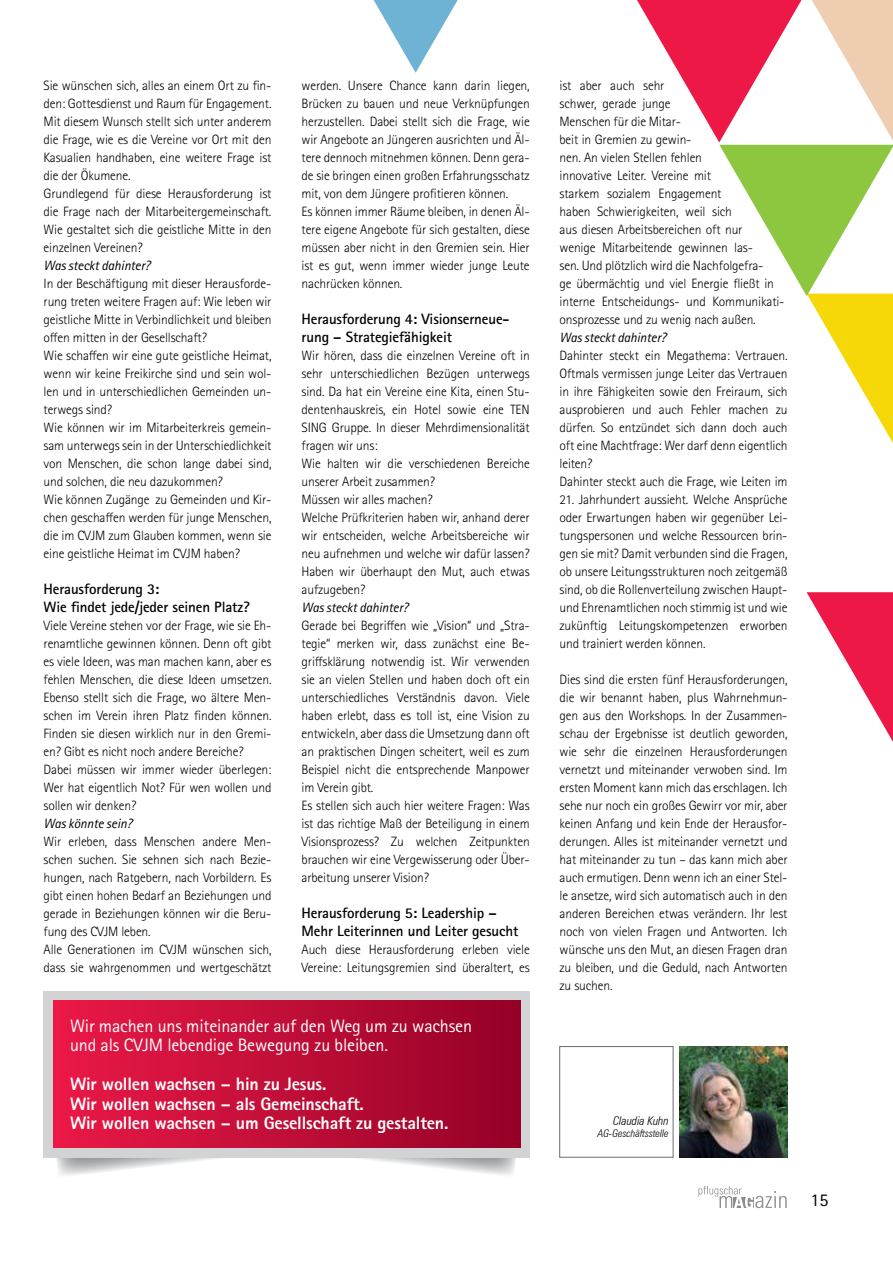
<style>
.page{position:relative;width:893px;height:1263px;background:#fff}
.page>*{position:absolute;margin:0;border:0;box-sizing:border-box;transform-origin:0 0}
.t1{font:800 18px/19.5px "Rotis Sans Serif Std";letter-spacing:-.01em;color:#fff}
.t2{font:18px/19.5px "Rotis Sans Serif Std";letter-spacing:-.01em;color:#fff}
.t3{font:18px "Rotis Sans Serif Std";color:#000}
.t4{font:700 15px/18px "Rotis Sans Serif Std";letter-spacing:-.01em;color:#000}
.t5{font:300 13.5px/18px "Rotis Sans Serif Std";letter-spacing:-.01em;color:#000}
.t6{font:italic 13.5px "Rotis Sans Serif Std";letter-spacing:-.01em;color:#000}
.t7{font:italic 300 condensed 12px "Zurich BT";color:#000}
.t8{font:italic 300 condensed 10.5px "Zurich BT";color:#000}
</style>
<div class="page">
<svg style="left:698px;top:1186px;width:89px;height:22px"></svg>
<svg style="left:462px;top:1157px;width:63px;height:18px"></svg>
<svg style="left:47px;top:1157px;width:415px;height:19px"></svg>
<img style="left:679px;top:1046px;width:109px;height:111px">
<div style="left:44px;top:991px;width:486px;height:166px;background:#d1d3d4"></div>
<div style="left:53px;top:1000px;width:467px;height:148px;background:linear-gradient(to right,#eb1a47,#950127)"></div>
<svg style="left:807px;top:592px;width:86px;height:150px"></svg>
<svg style="left:374px;top:0;width:84px;height:73px"></svg>
<svg style="left:637px;top:0;width:256px;height:443px"></svg>
<p class="t5" style="left:44px;top:77px;width:229px">Sie wünschen sich, alles an einem Ort zu fin&shy;den: Gottesdienst und Raum für Engagement.<br>Mit diesem Wunsch stellt sich unter anderem die Frage, wie es die Vereine vor Ort mit den Kasualien handhaben, eine weitere Frage ist die der Ökumene.<br>Grundlegend für diese Herausforderung ist die Frage nach der Mitarbeitergemeinschaft.<br>Wie gestaltet sich die geistliche Mitte in den einzelnen Vereinen?</p>
<p class="t6" style="left:44px;top:257px;width:108px">Was steckt dahinter?</p>
<p class="t5" style="left:44px;top:275px;width:229px">In der Beschäftigung mit dieser Herausforde&shy;rung treten weitere Fragen auf: Wie leben wir geistliche Mitte in Verbindlichkeit und bleiben offen mitten in der Gesellschaft?<br>Wie schaffen wir eine gute geistliche Heimat, wenn wir keine Freikirche sind und sein wol&shy;len und in unterschiedlichen Gemeinden un&shy;terwegs sind?<br>Wie können wir im Mitarbeiterkreis gemein&shy;sam unterwegs sein in der Unterschiedlichkeit von Menschen, die schon lange dabei sind, und solchen, die neu dazukommen?<br>Wie können Zugänge zu Gemeinden und Kir&shy;chen geschaffen werden für junge Menschen, die im CVJM zum Glauben kommen, wenn sie eine geistliche Heimat im CVJM haben?</p>
<p class="t4" style="left:44px;top:580px;width:208px">Herausforderung 3:<br>Wie findet jede/jeder seinen Platz?</p>
<p class="t5" style="left:44px;top:617px;width:229px">Viele Vereine stehen vor der Frage, wie sie Eh&shy;renamtliche gewinnen können. Denn oft gibt es viele Ideen, was man machen kann, aber es fehlen Menschen, die diese Ideen umsetzen.<br>Ebenso stellt sich die Frage, wo ältere Men&shy;schen im Verein ihren Platz finden können.<br>Finden sie diesen wirklich nur in den Gremi&shy;en? Gibt es nicht noch andere Bereiche?<br>Dabei müssen wir immer wieder überlegen:<br>Wer hat eigentlich Not? Für wen wollen und sollen wir denken?</p>
<p class="t6" style="left:44px;top:815px;width:90px">Was könnte sein?</p>
<p class="t5" style="left:44px;top:833px;width:229px">Wir erleben, dass Menschen andere Men&shy;schen suchen. Sie sehnen sich nach Bezie&shy;hungen, nach Ratgebern, nach Vorbildern. Es gibt einen hohen Bedarf an Beziehungen und gerade in Beziehungen können wir die Beru&shy;fung des CVJM leben.<br>Alle Generationen im CVJM wünschen sich, dass sie wahrgenommen und wertgeschätzt</p>
<p class="t5" style="left:302px;top:77px;width:230px">werden. Unsere Chance kann darin liegen, Brücken zu bauen und neue Verknüpfungen herzustellen. Dabei stellt sich die Frage, wie wir Angebote an Jüngeren ausrichten und Äl&shy;tere dennoch mitnehmen können. Denn gera&shy;de sie bringen einen großen Erfahrungsschatz mit, von dem Jüngere profitieren können.<br>Es können immer Räume bleiben, in denen Äl&shy;tere eigene Angebote für sich gestalten, diese müssen aber nicht in den Gremien sein. Hier ist es gut, wenn immer wieder junge Leute nachrücken können.</p>
<p class="t4" style="left:302px;top:310px;width:209px">Herausforderung 4: Visionserneue&shy;rung – Strategiefähigkeit</p>
<p class="t5" style="left:302px;top:347px;width:230px">Wir hören, dass die einzelnen Vereine oft in sehr unterschiedlichen Bezügen unterwegs sind. Da hat ein Vereine eine Kita, einen Stu&shy;dentenhauskreis, ein Hotel sowie eine TEN SING Gruppe. In dieser Mehrdimensionalität fragen wir uns:<br>Wie halten wir die verschiedenen Bereiche unserer Arbeit zusammen?<br>Müssen wir alles machen?<br>Welche Prüfkriterien haben wir, anhand derer wir entscheiden, welche Arbeitsbereiche wir neu aufnehmen und welche wir dafür lassen?<br>Haben wir überhaupt den Mut, auch etwas aufzugeben?</p>
<p class="t6" style="left:302px;top:599px;width:108px">Was steckt dahinter?</p>
<p class="t5" style="left:302px;top:617px;width:230px">Gerade bei Begriffen wie „Vision“ und „Stra&shy;tegie“ merken wir, dass zunächst eine Be&shy;griffsklärung notwendig ist. Wir verwenden sie an vielen Stellen und haben doch oft ein unterschiedliches Verständnis davon. Viele haben erlebt, dass es toll ist, eine Vision zu entwickeln, aber dass die Umsetzung dann oft an praktischen Dingen scheitert, weil es zum Beispiel nicht die entsprechende Manpower im Verein gibt.<br>Es stellen sich auch hier weitere Fragen: Was ist das richtige Maß der Beteiligung in einem Visionsprozess? Zu welchen Zeitpunkten brauchen wir eine Vergewisserung oder Über&shy;arbeitung unserer Vision?</p>
<p class="t4" style="left:302px;top:904px;width:218px">Herausforderung 5: Leadership –<br>Mehr Leiterinnen und Leiter gesucht</p>
<p class="t5" style="left:302px;top:941px;width:230px">Auch diese Herausforderung erleben viele<br>Vereine: Leitungsgremien sind überaltert, es</p>
<h1 class="t2" style="left:70px;top:1016px;width:404px">Wir machen uns miteinander auf den Weg um zu wachsen und als CVJM lebendige Bewegung zu bleiben.</h1>
<h1 class="t1" style="left:70px;top:1074px;width:380px">Wir wollen wachsen – hin zu Jesus.<br>Wir wollen wachsen – als Gemeinschaft.<br>Wir wollen wachsen – um Gesellschaft zu gestalten.</h1>
<p class="t5" style="left:559px;top:77px;width:227px">ist aber auch sehr<br>schwer, gerade junge<br>Menschen für die Mitar-<br>beit in Gremien zu gewin-<br>nen. An vielen Stellen fehlen<br>innovative Leiter. Vereine mit<br>starkem sozialem Engagement<br>haben Schwierigkeiten, weil sich<br>aus diesen Arbeitsbereichen oft nur<br>wenige Mitarbeitende gewinnen las-<br>sen. Und plötzlich wird die Nachfolgefra-<br>ge übermächtig und viel Energie fließt in interne Entscheidungs- und Kommunikati&shy;onsprozesse und zu wenig nach außen.</p>
<p class="t6" style="left:559px;top:329px;width:108px">Was steckt dahinter?</p>
<p class="t5" style="left:559px;top:347px;width:230px">Dahinter steckt ein Megathema: Vertrauen.<br>Oftmals vermissen junge Leiter das Vertrauen in ihre Fähigkeiten sowie den Freiraum, sich ausprobieren und auch Fehler machen zu dürfen. So entzündet sich dann doch auch oft eine Machtfrage: Wer darf denn eigentlich leiten?<br>Dahinter steckt auch die Frage, wie Leiten im</p>
<p class="t5" style="left:559px;top:491px;width:230px;text-align:justify">21. Jahrhundert aussieht. Welche Ansprüche oder Erwartungen haben wir gegenüber Lei&shy;tungspersonen und welche Ressourcen brin&shy;gen sie mit? Damit verbunden sind die Fragen, ob unsere Leitungsstrukturen noch zeitgemäß sind, ob die Rollenverteilung zwischen Haupt&shy;und Ehrenamtlichen noch stimmig ist und wie zukünftig Leitungskompetenzen erworben und trainiert werden können.</p>
<p class="t5" style="left:559px;top:671px;width:230px;text-align:justify">Dies sind die ersten fünf Herausforderungen, die wir benannt haben, plus Wahrnehmun&shy;gen aus den Workshops. In der Zusammen&shy;schau der Ergebnisse ist deutlich geworden, wie sehr die einzelnen Herausforderungen vernetzt und miteinander verwoben sind. Im ersten Moment kann mich das erschlagen. Ich sehe nur noch ein großes Gewirr vor mir, aber keinen Anfang und kein Ende der Herausfor&shy;derungen. Alles ist miteinander vernetzt und hat miteinander zu tun – das kann mich aber auch ermutigen. Denn wenn ich an einer Stel&shy;le ansetze, wird sich automatisch auch in den anderen Bereichen etwas verändern. Ihr lest noch von vielen Fragen und Antworten. Ich wünsche uns den Mut, an diesen Fragen dran zu bleiben, und die Geduld, nach Antworten zu suchen.</p>
<p class="t7" style="left:613px;top:1113px;width:57px">Claudia Kuhn</p>
<p class="t8" style="left:598px;top:1127px;width:72px">AG-Geschäftsstelle</p>
<h1 class="t3" style="left:810px;top:1189px;width:19px">15</h1>
</div>
